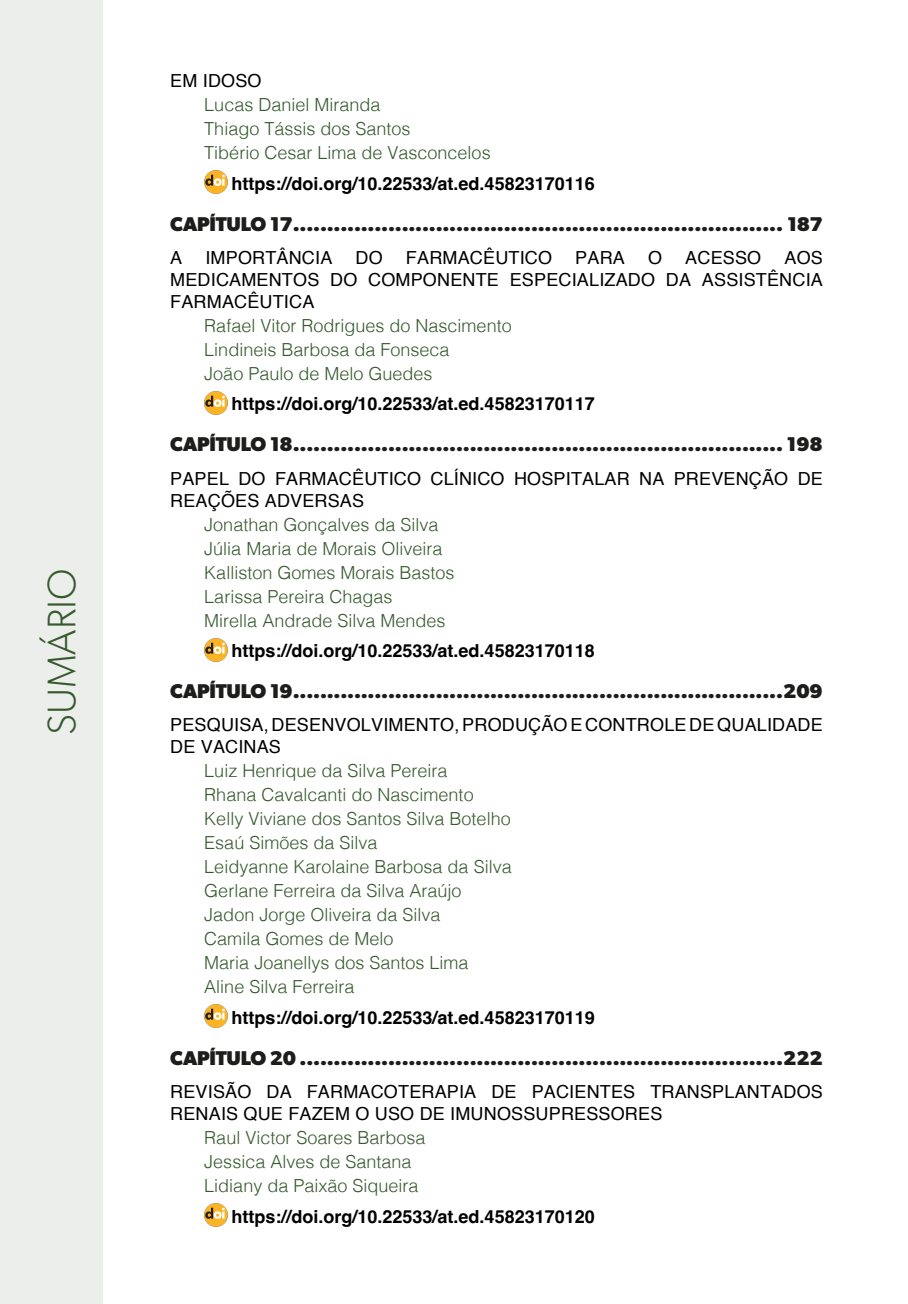
<style>
.page{position:relative;width:908px;height:1304px;background:#fff}
.page>*{position:absolute;margin:0;border:0;box-sizing:border-box;transform-origin:0 0}
.t1{font:300 40px "Gibson";color:#36592e}
.t2{font:700 20px "Gibson";letter-spacing:-.01em;color:#1d1d1b}
.t3{font:300 18px/24px "Helvetica";color:#36592e}
.t4{font:18px/22px "Helvetica";letter-spacing:.01em;color:#000}
.t5{font:700 18px "Helvetica";color:#000}
</style>
<div class="page">
<div style="left:0;top:0;width:103px;height:1304px;background:#ebeeea"></div>
<img style="left:204px;top:171px;width:23px;height:23px">
<img style="left:204px;top:391px;width:23px;height:23px">
<img style="left:204px;top:638px;width:23px;height:23px">
<img style="left:204px;top:1005px;width:23px;height:23px">
<img style="left:204px;top:1204px;width:23px;height:23px">
<h1 class="t1" style="left:37px;top:735px;width:167px;rotate:-90deg">SUMÁRIO</h1>
<p class="t4" style="left:170px;top:70px;width:93px">EM IDOSO</p>
<p class="t3" style="left:204px;top:92px;width:288px">Lucas Daniel Miranda<br>Thiago Tássis dos Santos<br>Tibério Cesar Lima de Vasconcelos</p>
<p class="t5" style="left:231px;top:172px;width:365px">https://doi.org/10.22533/at.ed.45823170116</p>
<p class="t2" style="left:170px;top:212px;width:653px">CAPÍTULO 17........................................................................ 187</p>
<p class="t4" style="left:170px;top:247px;width:14px">A</p>
<p class="t4" style="left:205px;top:247px;width:128px">IMPORTÂNCIA</p>
<p class="t4" style="left:355px;top:247px;width:29px">DO</p>
<p class="t4" style="left:406px;top:247px;width:147px">FARMACÊUTICO</p>
<p class="t4" style="left:575px;top:247px;width:51px">PARA</p>
<p class="t4" style="left:647px;top:247px;width:16px">O</p>
<p class="t4" style="left:685px;top:247px;width:77px">ACESSO</p>
<p class="t4" style="left:170px;top:247px;width:654px;text-align:justify;text-indent:614px">AOS MEDICAMENTOS DO COMPONENTE ESPECIALIZADO DA ASSISTÊNCIA FARMACÊUTICA</p>
<p class="t3" style="left:204px;top:312px;width:309px">Rafael Vitor Rodrigues do Nascimento<br>Lindineis Barbosa da Fonseca<br>João Paulo de Melo Guedes</p>
<p class="t5" style="left:231px;top:393px;width:365px">https://doi.org/10.22533/at.ed.45823170117</p>
<p class="t2" style="left:170px;top:433px;width:653px">CAPÍTULO 18........................................................................ 198</p>
<p class="t4" style="left:170px;top:468px;width:653px">PAPEL DO FARMACÊUTICO CLÍNICO HOSPITALAR NA PREVENÇÃO DE<br>REAÇÕES ADVERSAS</p>
<p class="t3" style="left:204px;top:511px;width:252px">Jonathan Gonçalves da Silva<br>Júlia Maria de Morais Oliveira<br>Kalliston Gomes Morais Bastos<br>Larissa Pereira Chagas<br>Mirella Andrade Silva Mendes</p>
<p class="t5" style="left:231px;top:640px;width:365px">https://doi.org/10.22533/at.ed.45823170118</p>
<p class="t2" style="left:170px;top:679px;width:653px">CAPÍTULO 19........................................................................209</p>
<p class="t4" style="left:170px;top:715px;width:653px">PESQUISA, DESENVOLVIMENTO, PRODUÇÃO E CONTROLE DE QUALIDADE<br>DE VACINAS</p>
<p class="t3" style="left:204px;top:758px;width:309px">Luiz Henrique da Silva Pereira<br>Rhana Cavalcanti do Nascimento<br>Kelly Viviane dos Santos Silva Botelho<br>Esaú Simões da Silva<br>Leidyanne Karolaine Barbosa da Silva<br>Gerlane Ferreira da Silva Araújo<br>Jadon Jorge Oliveira da Silva<br>Camila Gomes de Melo<br>Maria Joanellys dos Santos Lima<br>Aline Silva Ferreira</p>
<p class="t5" style="left:231px;top:1007px;width:365px">https://doi.org/10.22533/at.ed.45823170119</p>
<p class="t2" style="left:170px;top:1046px;width:653px">CAPÍTULO 20 .......................................................................222</p>
<p class="t4" style="left:170px;top:1081px;width:653px">REVISÃO DA FARMACOTERAPIA DE PACIENTES TRANSPLANTADOS<br>RENAIS QUE FAZEM O USO DE IMUNOSSUPRESSORES</p>
<p class="t3" style="left:204px;top:1125px;width:223px">Raul Victor Soares Barbosa<br>Jessica Alves de Santana<br>Lidiany da Paixão Siqueira</p>
<p class="t5" style="left:231px;top:1205px;width:365px">https://doi.org/10.22533/at.ed.45823170120</p>
</div>
